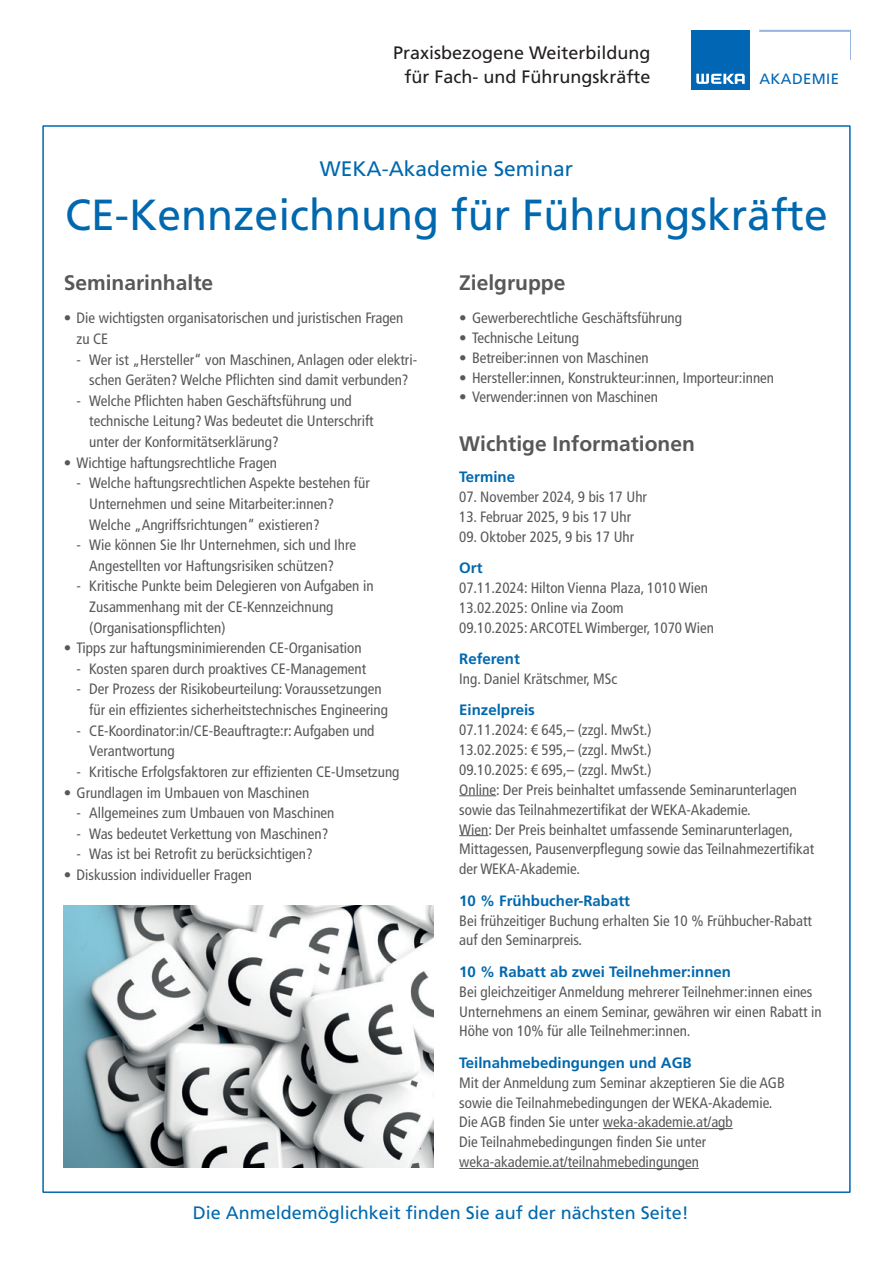
<style>
.page{position:relative;width:893px;height:1263px;background:#fff}
.page>*{position:absolute;margin:0;border:0;box-sizing:border-box;transform-origin:0 0}
.Copy_10_12_einzug{font:43.5px "Frutiger LT Std";color:#0068ae}
.Seminar_Titel{font:700 21px "Frutiger LT Com";color:#57585a}
.Copy_10_12_einzug-2{font:21px "Frutiger LT Std";color:#0068ae}
.Copy_10_12{font:700 21px "Frutiger LT Com";color:#57585a}
.t1{font:18px "Frutiger LT Com";color:#231f20}
.Buchtitel_11_12_bold{font:18px "Frutiger LT Com";color:#0068ae}
.Copy_10_12-2{font:condensed 15px/20.5px "Frutiger LT Com";color:#57585a}
.Seminar_Titel-2{font:700 15px "Frutiger LT Com";color:#0068ae}
.t2{font:14.85px "Frutiger LT Std";letter-spacing:.025em;color:#0166b3}
</style>
<div class="page">
<div style="left:42px;top:125px;width:809px;height:1068px;background:#fff;border:2px solid #0068ae"></div>
<hr style="left:459px;top:795px;width:37px;height:1px;background:#57585a">
<svg style="left:459px;top:835px;width:29px;height:1px"></svg>
<hr style="left:603px;top:1128px;width:130px;height:1px;background:#57585a">
<hr style="left:459px;top:1168px;width:240px;height:1px;background:#57585a">
<div style="left:691px;top:30px;width:59px;height:59px;background:#0166b3"></div>
<svg style="left:696px;top:74px;width:49px;height:10px"></svg>
<hr style="left:850px;top:30px;width:1px;height:30px;background:#95b5de">
<hr style="left:760px;top:30px;width:90px;height:2px;background:#95b5de">
<img style="left:64px;top:906px;width:370px;height:261px">
<p class="t1" style="left:393px;top:43px;width:259px">Praxisbezogene Weiterbildung</p>
<p class="t1" style="left:405px;top:67px;width:248px">für Fach- und Führungskräfte</p>
<p class="t2" style="left:759px;top:70px;width:81px">AKADEMIE</p>
<p class="Copy_10_12_einzug-2" style="left:320px;top:156px;width:255px">WEKA-Akademie Seminar</p>
<p class="Copy_10_12_einzug" style="left:65px;top:189px;width:764px">CE-Kennzeichnung für Führungskräfte</p>
<p class="Seminar_Titel" style="left:64px;top:270px;width:151px">Seminarinhalte</p>
<p class="Copy_10_12-2" style="left:77px;top:308px;width:328px;text-indent:-13px">• Die wichtigsten organisatorischen und juristischen Fragen zu CE</p>
<p class="Copy_10_12-2" style="left:77px;top:349px;width:342px;text-align:center">- Wer ist „Hersteller“ von Maschinen, Anlagen oder elektri&shy;schen Geräten? Welche Pflichten sind damit verbunden?</p>
<p class="Copy_10_12-2" style="left:89px;top:390px;width:286px;text-indent:-13px">- Welche Pflichten haben Geschäftsführung und technische Leitung? Was bedeutet die Unterschrift unter der Konformitätserklärung?</p>
<p class="Copy_10_12-2" style="left:64px;top:452px;width:215px">• Wichtige haftungsrechtliche Fragen</p>
<p class="Copy_10_12-2" style="left:89px;top:473px;width:282px;text-indent:-13px">- Welche haftungsrechtlichen Aspekte bestehen für<br>Unternehmen und seine Mitarbeiter:innen?<br>Welche „Angriffsrichtungen“ existieren?</p>
<p class="Copy_10_12-2" style="left:89px;top:535px;width:268px;text-indent:-13px">- Wie können Sie Ihr Unternehmen, sich und Ihre<br>Angestellten vor Haftungsrisiken schützen?</p>
<p class="Copy_10_12-2" style="left:89px;top:576px;width:286px;text-indent:-13px">- Kritische Punkte beim Delegieren von Aufgaben in<br>Zusammenhang mit der CE-Kennzeichnung (Organisationspflichten)</p>
<p class="Copy_10_12-2" style="left:64px;top:638px;width:299px">• Tipps zur haftungsminimierenden CE-Organisation</p>
<p class="Copy_10_12-2" style="left:77px;top:658px;width:291px">- Kosten sparen durch proaktives CE-Management</p>
<p class="Copy_10_12-2" style="left:89px;top:679px;width:300px;text-indent:-13px">- Der Prozess der Risikobeurteilung: Voraussetzungen für ein effizientes sicherheitstechnisches Engineering</p>
<p class="Copy_10_12-2" style="left:89px;top:720px;width:287px;text-indent:-13px">- CE-Koordinator:in/CE-Beauftragte:r: Aufgaben und<br>Verantwortung</p>
<p class="Copy_10_12-2" style="left:77px;top:761px;width:324px">- Kritische Erfolgsfaktoren zur effizienten CE-Umsetzung</p>
<p class="Copy_10_12-2" style="left:64px;top:782px;width:247px">• Grundlagen im Umbauen von Maschinen</p>
<p class="Copy_10_12-2" style="left:77px;top:803px;width:259px">- Allgemeines zum Umbauen von Maschinen</p>
<p class="Copy_10_12-2" style="left:77px;top:823px;width:253px">- Was bedeutet Verkettung von Maschinen?</p>
<p class="Copy_10_12-2" style="left:77px;top:844px;width:238px">- Was ist bei Retrofit zu berücksichtigen?</p>
<p class="Copy_10_12-2" style="left:64px;top:864px;width:190px">• Diskussion individueller Fragen</p>
<p class="Copy_10_12" style="left:459px;top:270px;width:108px">Zielgruppe</p>
<p class="Copy_10_12-2" style="left:459px;top:307px;width:224px">• Gewerberechtliche Geschäftsführung</p>
<p class="Copy_10_12-2" style="left:459px;top:327px;width:121px">• Technische Leitung</p>
<p class="Copy_10_12-2" style="left:459px;top:347px;width:191px">• Betreiber:innen von Maschinen</p>
<p class="Copy_10_12-2" style="left:459px;top:367px;width:316px">• Hersteller:innen, Konstrukteur:innen, Importeur:innen</p>
<p class="Copy_10_12-2" style="left:459px;top:387px;width:200px">• Verwender:innen von Maschinen</p>
<p class="Seminar_Titel" style="left:459px;top:431px;width:237px">Wichtige Informationen</p>
<p class="Seminar_Titel-2" style="left:459px;top:468px;width:57px">Termine</p>
<p class="Copy_10_12-2" style="left:459px;top:486px;width:189px">07. November 2024, 9 bis 17 Uhr</p>
<p class="Copy_10_12-2" style="left:459px;top:506px;width:173px">13. Februar 2025, 9 bis 17 Uhr</p>
<p class="Copy_10_12-2" style="left:459px;top:526px;width:176px">09. Oktober 2025, 9 bis 17 Uhr</p>
<p class="Seminar_Titel-2" style="left:459px;top:559px;width:25px">Ort</p>
<p class="Copy_10_12-2" style="left:459px;top:577px;width:250px">07.11.2024: Hilton Vienna Plaza, 1010 Wien</p>
<p class="Copy_10_12-2" style="left:459px;top:597px;width:166px">13.02.2025: Online via Zoom</p>
<p class="Copy_10_12-2" style="left:459px;top:617px;width:256px">09.10.2025: ARCOTEL Wimberger, 1070 Wien</p>
<p class="Seminar_Titel-2" style="left:459px;top:650px;width:62px">Referent</p>
<p class="Copy_10_12-2" style="left:459px;top:668px;width:160px">Ing. Daniel Krätschmer, MSc</p>
<p class="Seminar_Titel-2" style="left:459px;top:701px;width:77px">Einzelpreis</p>
<p class="Copy_10_12-2" style="left:459px;top:719px;width:194px">07.11.2024: € 645,– (zzgl. MwSt.)</p>
<p class="Copy_10_12-2" style="left:459px;top:739px;width:194px">13.02.2025: € 595,– (zzgl. MwSt.)</p>
<p class="Copy_10_12-2" style="left:459px;top:759px;width:194px">09.10.2025: € 695,– (zzgl. MwSt.)</p>
<p class="Copy_10_12-2" style="left:459px;top:780px;width:339px;line-height:20px">Online: Der Preis beinhaltet umfassende Seminarunterlagen sowie das Teilnahmezertifikat der WEKA-Akademie.</p>
<p class="Copy_10_12-2" style="left:459px;top:819px;width:356px;line-height:20px">Wien: Der Preis beinhaltet umfassende Seminarunterlagen,<br>Mittagessen, Pausenverpflegung sowie das Teilnahmezertifikat der WEKA-Akademie.</p>
<p class="Seminar_Titel-2" style="left:459px;top:891px;width:172px">10 % Frühbucher-Rabatt</p>
<p class="Copy_10_12-2" style="left:459px;top:910px;width:354px;line-height:20px">Bei frühzeitiger Buchung erhalten Sie 10 % Frühbucher-Rabatt auf den Seminarpreis.</p>
<p class="Seminar_Titel-2" style="left:459px;top:963px;width:273px">10 % Rabatt ab zwei Teilnehmer:innen</p>
<p class="Copy_10_12-2" style="left:459px;top:981px;width:364px;line-height:20px">Bei gleichzeitiger Anmeldung mehrerer Teilnehmer:innen eines<br>Unternehmens an einem Seminar, gewähren wir einen Rabatt in<br>Höhe von 10% für alle Teilnehmer:innen.</p>
<p class="Seminar_Titel-2" style="left:459px;top:1054px;width:234px">Teilnahmebedingungen und AGB</p>
<p class="Copy_10_12-2" style="left:459px;top:1072px;width:327px;line-height:20px">Mit der Anmeldung zum Seminar akzeptieren Sie die AGB sowie die Teilnahmebedingungen der WEKA-Akademie.</p>
<p class="Copy_10_12-2" style="left:459px;top:1112px;width:275px">Die AGB finden Sie unter weka-akademie.at/agb</p>
<p class="Copy_10_12-2" style="left:459px;top:1132px;width:248px;line-height:20px">Die Teilnahmebedingungen finden Sie unter weka-akademie.at/teilnahmebedingungen</p>
<p class="Buchtitel_11_12_bold" style="left:193px;top:1202px;width:498px">Die Anmeldemöglichkeit finden Sie auf der nächsten Seite!</p>
</div>
